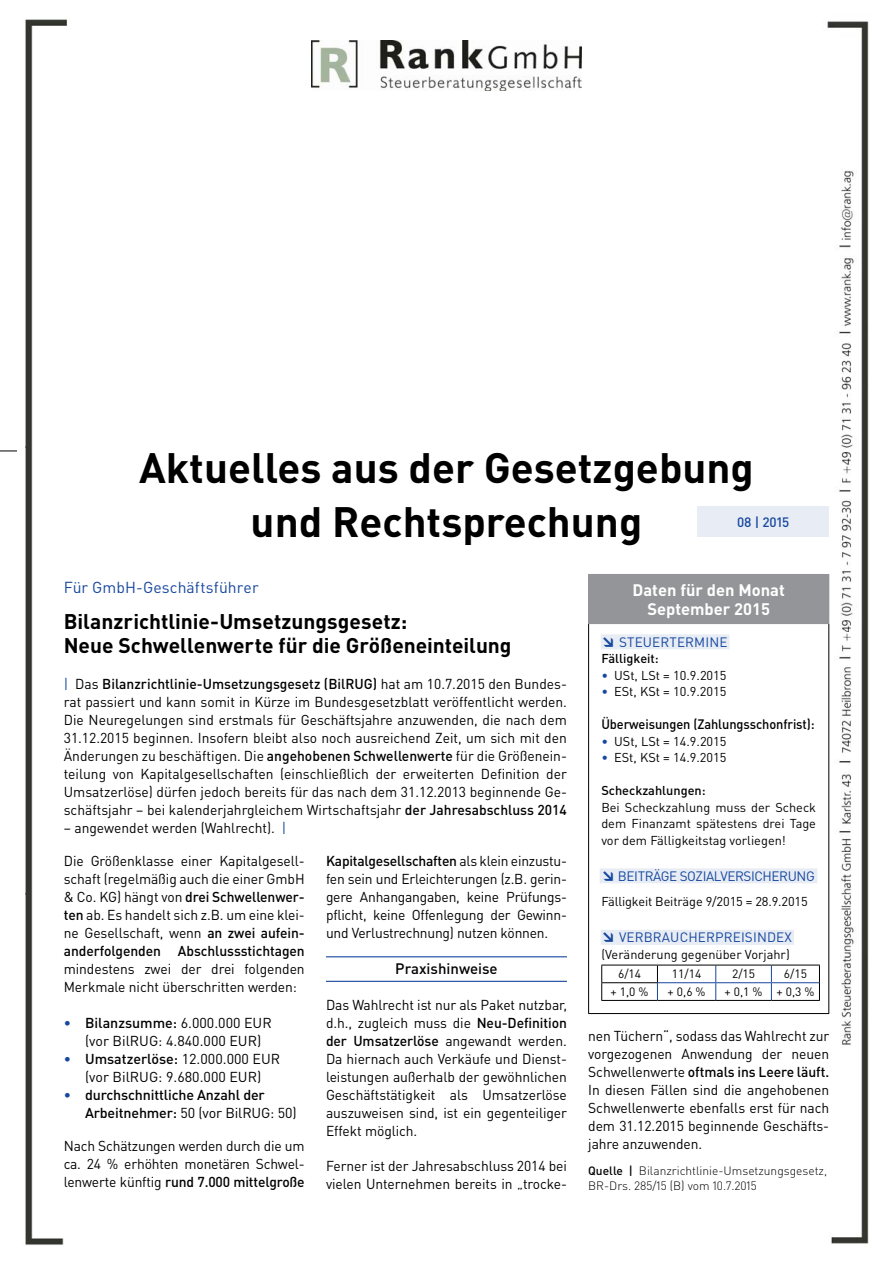
<style>
.page{position:relative;width:893px;height:1263px;background:#fff}
.page>*{position:absolute;margin:0;border:0;box-sizing:border-box;transform-origin:0 0}
.t1{font:700 42px/54px "DIN Pro";color:#000;text-align:center}
.t2{font:700 21px/24px "DIN Pro";color:#000}
.t3{font:700 16.5px/19.5px "DIN Pro";color:#fff;text-align:center}
.t4{font:15.75px "DIN Pro";letter-spacing:.005em;color:#17479e}
.t5{font:500 15px "DIN Pro";color:#000}
.t6{font:14.25px/18px "DIN Pro";letter-spacing:-.005em;color:#000;text-align:justify}
.t7{font:500 14.25px/18px "DIN Pro";letter-spacing:-.01em;color:#000}
.t8{font:13.5px "DIN Pro";letter-spacing:.01em;color:#17479e}
.t9{font:500 13.5px "DIN Pro";letter-spacing:-.005em;color:#000;scale:.95 1}
.t10{font:13.5px "DIN Pro";letter-spacing:-.03em;color:#17479e}
.t11{font:500 13.5px "DIN Pro";color:#17479e}
.t12{font:12.75px/16.5px "DIN Pro";color:#000;text-align:justify}
.t13{font:500 12.75px "DIN Pro";color:#000}
.t14{font:300 12px/15px "DIN Pro";color:#000}
.t15{font:12px "DIN Pro";color:#000}
.s1{color:#17479e}
.s2{font-weight:500}
.s3{font-weight:500;color:#17479e}
.s4{font-weight:400}
.s5{font-weight:900}
</style>
<div class="page">
<img style="left:753px;top:21px;width:116px;height:1223px">
<img style="left:312px;top:40px;width:269px;height:50px">
<img style="left:12px;top:19px;width:55px;height:1226px">
<svg style="left:0;top:451px;width:17px;height:1px"></svg>
<div style="left:697px;top:506px;width:132px;height:31px;background:#e8edf5"></div>
<div style="left:589px;top:574px;width:240px;height:50px;background:#939598"></div>
<hr style="left:588px;top:624px;width:1px;height:389px;background:#000">
<hr style="left:828px;top:624px;width:1px;height:389px;background:#000">
<hr style="left:588px;top:1013px;width:241px;height:1px;background:#000">
<hr style="left:588px;top:574px;width:241px;height:1px;background:#939598">
<hr style="left:588px;top:575px;width:1px;height:48px;background:#939598">
<hr style="left:588px;top:623px;width:241px;height:1px;background:#939598">
<div style="left:601px;top:634px;width:129px;height:15px;background:#e8edf5"></div>
<div style="left:600px;top:868px;width:217px;height:15px;background:#e8edf5"></div>
<div style="left:601px;top:930px;width:193px;height:15px;background:#e8edf5"></div>
<hr style="left:601px;top:1000px;width:56px;height:1px;background:#000">
<hr style="left:657px;top:1000px;width:59px;height:1px;background:#000">
<hr style="left:716px;top:1000px;width:55px;height:1px;background:#000">
<hr style="left:771px;top:1000px;width:49px;height:1px;background:#000">
<svg style="left:601px;top:965px;width:219px;height:35px"></svg>
<hr style="left:601px;top:982px;width:57px;height:1px;background:#000">
<hr style="left:326px;top:956px;width:241px;height:1px;background:#17479e">
<hr style="left:326px;top:981px;width:241px;height:1px;background:#17479e">
<h1 class="t1" style="left:139px;top:439px;width:616px">Aktuelles aus der Gesetzgebung und Rechtsprechung</h1>
<p class="t11" style="left:737px;top:513px;width:54px">08 | 2015</p>
<p class="t4" style="left:64px;top:577px;width:196px">Für GmbH-Geschäftsführer</p>
<h2 class="t2" style="left:64px;top:609px;width:449px">Bilanzrichtlinie-Umsetzungsgesetz:<br>Neue Schwellenwerte für die Größeneinteilung</h2>
<p class="t6" style="left:64px;top:675px;width:505px"><span class="s1">|</span> Das <span class="s2">Bilanzrichtlinie-Umsetzungsgesetz (BilRUG)</span> hat am 10.7.2015 den Bundes&shy;rat passiert und kann somit in Kürze im Bundesgesetzblatt veröffentlicht werden.<br>Die Neuregelungen sind erstmals für Geschäftsjahre anzuwenden, die nach dem 31.12.2015 beginnen. Insofern bleibt also noch ausreichend Zeit, um sich mit den Änderungen zu beschäftigen. Die <span class="s2">angehobenen Schwellenwerte</span> für die Größenein&shy;teilung von Kapitalgesellschaften (einschließlich der erweiterten Definition der Umsatzerlöse) dürfen jedoch bereits für das nach dem 31.12.2013 beginnende Ge&shy;schäftsjahr – bei kalenderjahrgleichem Wirtschaftsjahr <span class="s2">der Jahresabschluss 2014</span></p>
<p class="t6" style="left:64px;top:819px;width:224px">– angewendet werden (Wahlrecht). <span class="s1">|</span></p>
<p class="t6" style="left:64px;top:852px;width:242px">Die Größenklasse einer Kapitalgesell&shy;schaft (regelmäßig auch die einer GmbH &amp; Co. KG) hängt von <span class="s2">drei Schwellenwer&shy;ten</span> ab. Es handelt sich z.B. um eine klei&shy;ne Gesellschaft, wenn <span class="s2">an zwei aufein&shy;anderfolgenden Abschlussstichtagen</span></p>
<p class="t6" style="left:64px;top:960px;width:242px">mindestens zwei der drei folgenden<br>Merkmale nicht überschritten werden:</p>
<p class="t6" style="left:85px;top:1014px;width:188px;text-indent:-21px"><span class="s3">•</span> <span class="s2">Bilanzsumme:</span> 6.000.000 EUR (vor BilRUG: 4.840.000 EUR)</p>
<p class="t6" style="left:64px;top:1050px;width:218px;text-align:center"><span class="s3">•</span> <span class="s2">Umsatzerlöse:</span> 12.000.000 EUR (vor BilRUG: 9.680.000 EUR)</p>
<p class="t7" style="left:85px;top:1086px;width:213px;text-indent:-21px"><span class="s1">•</span> durchschnittliche Anzahl der<br>Arbeitnehmer: <span class="s4">50 (vor BilRUG: 50)</span></p>
<p class="t6" style="left:64px;top:1137px;width:242px">Nach Schätzungen werden durch die um ca. 24 % erhöhten monetären Schwel&shy;lenwerte künftig <span class="s2">rund 7.000 mittelgroße</span></p>
<p class="t6" style="left:326px;top:852px;width:242px"><span class="s2">Kapitalgesellschaften</span> als klein einzustu&shy;fen sein und Erleichterungen (z.B. gerin&shy;gere Anhangangaben, keine Prüfungs&shy;pflicht, keine Offenlegung der Gewinn&shy;und Verlustrechnung) nutzen können.</p>
<p class="t5" style="left:395px;top:959px;width:104px">Praxishinweise</p>
<p class="t6" style="left:326px;top:996px;width:242px">Das Wahlrecht ist nur als Paket nutzbar, d.h., zugleich muss die <span class="s2">Neu-Definition der Umsatzerlöse</span> angewandt werden.<br>Da hiernach auch Verkäufe und Dienst&shy;leistungen außerhalb der gewöhnlichen Geschäftstätigkeit als Umsatzerlöse auszuweisen sind, ist ein gegenteiliger Effekt möglich.</p>
<p class="t6" style="left:326px;top:1156px;width:242px">Ferner ist der Jahresabschluss 2014 bei vielen Unternehmen bereits in „trocke-</p>
<p class="t3" style="left:633px;top:579px;width:154px">Daten für den Monat<br>September 2015</p>
<p class="t8" style="left:601px;top:633px;width:128px"><span class="s5">↘</span> STEUERTERMINE</p>
<p class="t13" style="left:601px;top:650px;width:59px">Fälligkeit:</p>
<p class="t12" style="left:601px;top:666px;width:127px"><span class="s1">•</span> USt, LSt = 10.9.2015</p>
<p class="t12" style="left:601px;top:683px;width:127px"><span class="s1">•</span> ESt, KSt = 10.9.2015</p>
<p class="t9" style="left:601px;top:715px;width:226px">Überweisungen (Zahlungsschonfrist):</p>
<p class="t12" style="left:601px;top:732px;width:127px"><span class="s1">•</span> USt, LSt = 14.9.2015</p>
<p class="t12" style="left:601px;top:749px;width:127px"><span class="s1">•</span> ESt, KSt = 14.9.2015</p>
<p class="t13" style="left:601px;top:782px;width:106px">Scheckzahlungen:</p>
<p class="t12" style="left:601px;top:798px;width:216px">Bei Scheckzahlung muss der Scheck dem Finanzamt spätestens drei Tage vor dem Fälligkeitstag vorliegen!</p>
<p class="t10" style="left:601px;top:867px;width:215px"><span class="s5">↘</span> BEITRÄGE SOZIALVERSICHERUNG</p>
<p class="t12" style="left:601px;top:893px;width:208px">Fälligkeit Beiträge 9/2015 = 28.9.2015</p>
<p class="t8" style="left:601px;top:928px;width:192px"><span class="s5">↘</span> VERBRAUCHERPREISINDEX</p>
<p class="t12" style="left:601px;top:945px;width:190px">(Veränderung gegenüber Vorjahr)</p>
<p class="t15" style="left:618px;top:966px;width:25px">6/14</p>
<p class="t15" style="left:672px;top:966px;width:31px">11/14</p>
<p class="t15" style="left:732px;top:966px;width:25px">2/15</p>
<p class="t15" style="left:784px;top:966px;width:25px">6/15</p>
<p class="t15" style="left:611px;top:984px;width:39px">+ 1,0 %</p>
<p class="t15" style="left:668px;top:984px;width:39px">+ 0,6 %</p>
<p class="t15" style="left:725px;top:984px;width:91px">+ 0,1 % + 0,3 %</p>
<p class="t6" style="left:588px;top:1026px;width:242px">nen Tüchern“, sodass das Wahlrecht zur vorgezogenen Anwendung der neuen Schwellenwerte <span class="s2">oftmals ins Leere läuft.<br></span>In diesen Fällen sind die angehobenen Schwellenwerte ebenfalls erst für nach dem 31.12.2015 beginnende Geschäfts&shy;jahre anzuwenden.</p>
<p class="t14" style="left:588px;top:1162px;width:240px"><span class="s2">Quelle |</span> Bilanzrichtlinie-Umsetzungsgesetz,<br>BR-Drs. 285/15 (B) vom 10.7.2015</p>
</div>
